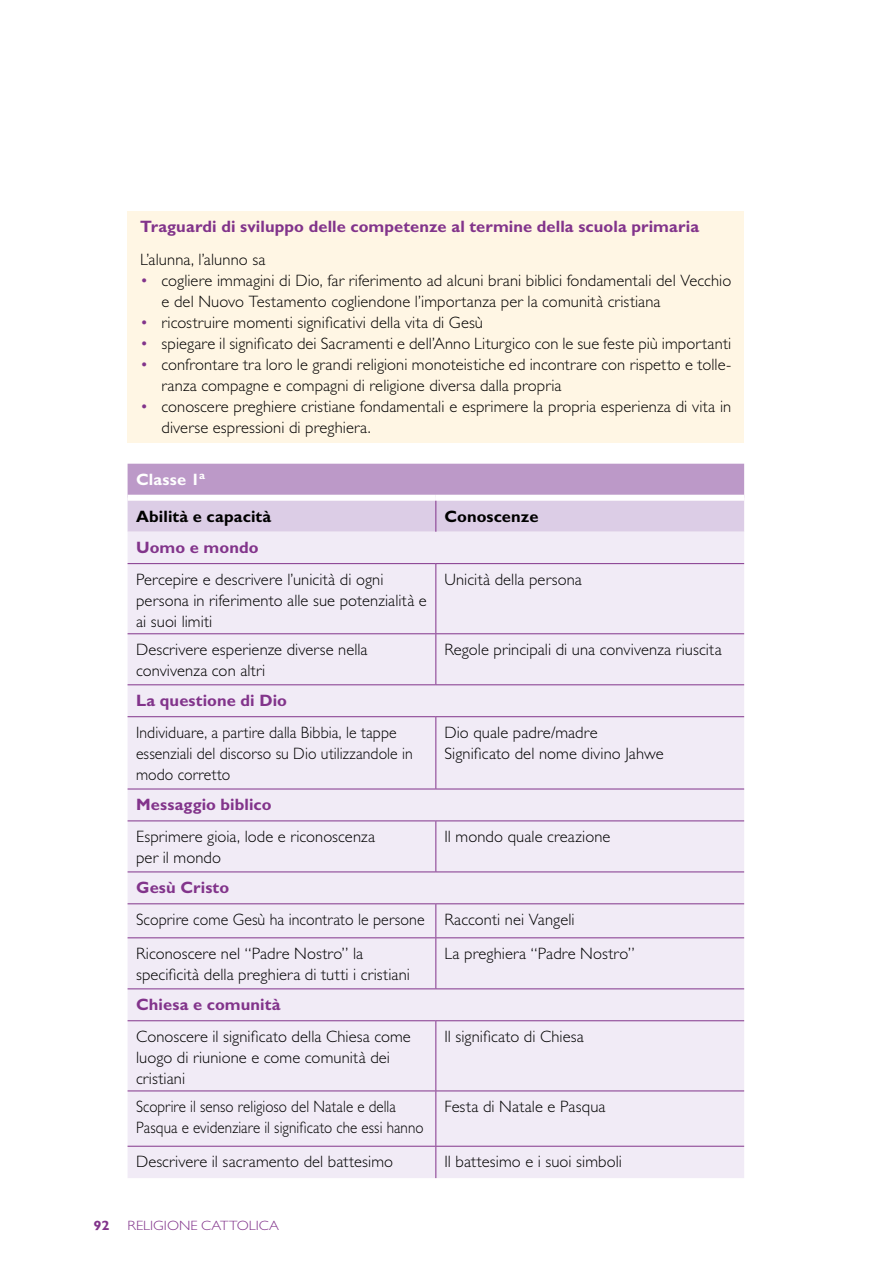
<style>
.page{position:relative;width:893px;height:1263px;background:#fff}
.page>*{position:absolute;margin:0;border:0;box-sizing:border-box;transform-origin:0 0}
.t1{font:300 16.5px/21px "Gill Sans Std";letter-spacing:.005em;color:#000}
.t2{font:700 16.5px "Gill Sans Std";letter-spacing:.005em;color:#82348b}
.t3{font:300 16.5px/21px "Gill Sans Std";letter-spacing:.005em;color:#000;scale:.95 1}
.t4{font:300 16.5px/34px "Gill Sans Std";letter-spacing:.005em;color:#000;scale:.96 1}
.t5{font:300 16.5px/21px "Gill Sans Std";letter-spacing:.005em;color:#000;scale:.91 1}
.t6{font:700 16.5px "Gill Sans Std";letter-spacing:.005em;color:#000}
.t7{font:700 16.5px "Gill Sans Std";color:#fff}
.t8{font:300 13.5px "Gill Sans Std";color:#82348b;scale:1.09 1}
.t9{font:700 13.5px "Gill Sans Std";color:#82348b;scale:1.09 1}
.s1{color:#82348b}
</style>
<div class="page">
<svg style="left:128px;top:464px;width:616px;height:99px"></svg>
<div style="left:128px;top:564px;width:616px;height:614px;background:#f1ebf6"></div>
<div style="left:128px;top:634px;width:616px;height:512px;background:#f1ebf6"></div>
<div style="left:128px;top:495px;width:308px;height:6px;background:#fff"></div>
<div style="left:436px;top:495px;width:308px;height:6px;background:#fff"></div>
<hr style="left:435px;top:501px;width:1px;height:31px;background:#82348b">
<hr style="left:128px;top:563px;width:308px;height:1px;background:#82348b">
<hr style="left:436px;top:563px;width:308px;height:1px;background:#82348b">
<hr style="left:435px;top:564px;width:1px;height:69px;background:#82348b">
<hr style="left:128px;top:633px;width:308px;height:1px;background:#82348b">
<hr style="left:436px;top:633px;width:308px;height:1px;background:#82348b">
<hr style="left:435px;top:634px;width:1px;height:50px;background:#82348b">
<hr style="left:128px;top:684px;width:308px;height:1px;background:#82348b">
<hr style="left:436px;top:684px;width:308px;height:1px;background:#82348b">
<hr style="left:128px;top:716px;width:308px;height:1px;background:#82348b">
<hr style="left:436px;top:716px;width:308px;height:1px;background:#82348b">
<hr style="left:435px;top:717px;width:1px;height:72px;background:#82348b">
<hr style="left:128px;top:789px;width:308px;height:1px;background:#82348b">
<hr style="left:436px;top:789px;width:308px;height:1px;background:#82348b">
<hr style="left:128px;top:820px;width:308px;height:1px;background:#82348b">
<hr style="left:436px;top:820px;width:308px;height:1px;background:#82348b">
<hr style="left:435px;top:821px;width:1px;height:50px;background:#82348b">
<hr style="left:128px;top:871px;width:308px;height:1px;background:#82348b">
<hr style="left:436px;top:871px;width:308px;height:1px;background:#82348b">
<hr style="left:128px;top:903px;width:308px;height:1px;background:#82348b">
<hr style="left:436px;top:903px;width:308px;height:1px;background:#82348b">
<hr style="left:435px;top:904px;width:1px;height:33px;background:#82348b">
<hr style="left:128px;top:937px;width:308px;height:1px;background:#82348b">
<hr style="left:436px;top:937px;width:308px;height:1px;background:#82348b">
<hr style="left:435px;top:938px;width:1px;height:50px;background:#82348b">
<hr style="left:128px;top:988px;width:308px;height:1px;background:#82348b">
<hr style="left:436px;top:988px;width:308px;height:1px;background:#82348b">
<hr style="left:128px;top:1020px;width:308px;height:1px;background:#82348b">
<hr style="left:436px;top:1020px;width:308px;height:1px;background:#82348b">
<hr style="left:435px;top:1021px;width:1px;height:69px;background:#82348b">
<hr style="left:128px;top:1090px;width:308px;height:1px;background:#82348b">
<hr style="left:436px;top:1090px;width:308px;height:1px;background:#82348b">
<hr style="left:435px;top:1091px;width:1px;height:55px;background:#82348b">
<hr style="left:128px;top:1146px;width:308px;height:1px;background:#82348b">
<hr style="left:436px;top:1146px;width:308px;height:1px;background:#82348b">
<hr style="left:435px;top:1146px;width:1px;height:32px;background:#82348b">
<div style="left:128px;top:212px;width:616px;height:231px;background:#fff6e4"></div>
<p class="t2" style="left:140px;top:217px;width:560px">Traguardi di sviluppo delle competenze al termine della scuola primaria</p>
<p class="t1" style="left:140px;top:249px;width:127px">L’alunna, l’alunno sa</p>
<p class="t1" style="left:162px;top:270px;width:571px;text-indent:-21px"><span class="s1">•</span> cogliere immagini di Dio, far riferimento ad alcuni brani biblici fondamentali del Vecchio e del Nuovo Testamento cogliendone l’importanza per la comunità cristiana</p>
<p class="t1" style="left:140px;top:312px;width:344px"><span class="s1">•</span> ricostruire momenti significativi della vita di Gesù</p>
<p class="t1" style="left:140px;top:333px;width:592px"><span class="s1">•</span> spiegare il significato dei Sacramenti e dell’Anno Liturgico con le sue feste più importanti</p>
<p class="t1" style="left:162px;top:354px;width:571px;text-indent:-21px"><span class="s1">•</span> confrontare tra loro le grandi religioni monoteistiche ed incontrare con rispetto e tolle&shy;ranza compagne e compagni di religione diversa dalla propria</p>
<p class="t1" style="left:162px;top:396px;width:571px;text-indent:-21px"><span class="s1">•</span> conoscere preghiere cristiane fondamentali e esprimere la propria esperienza di vita in diverse espressioni di preghiera.</p>
<p class="t7" style="left:136px;top:469px;width:71px">Classe 1<sup>a</sup></p>
<p class="t6" style="left:136px;top:506px;width:137px">Abilità e capacità</p>
<p class="t6" style="left:444px;top:506px;width:96px">Conoscenze</p>
<p class="t2" style="left:136px;top:538px;width:124px">Uomo e mondo</p>
<p class="t1" style="left:136px;top:569px;width:292px">Percepire e descrivere l’unicità di ogni persona in riferimento alle sue potenzialità e ai suoi limiti</p>
<p class="t1" style="left:444px;top:569px;width:139px">Unicità della persona</p>
<p class="t1" style="left:136px;top:639px;width:233px">Descrivere esperienze diverse nella convivenza con altri</p>
<p class="t1" style="left:444px;top:639px;width:279px">Regole principali di una convivenza riuscita</p>
<p class="t2" style="left:136px;top:690px;width:152px">La questione di Dio</p>
<p class="t3" style="left:136px;top:722px;width:293px">Individuare, a partire dalla Bibbia, le tappe essenziali del discorso su Dio utilizzandole in modo corretto</p>
<p class="t1" style="left:444px;top:722px;width:221px">Dio quale padre/madre<br>Significato del nome divino Jahwe</p>
<p class="t2" style="left:136px;top:795px;width:137px">M essaggio biblico</p>
<p class="t1" style="left:136px;top:826px;width:241px">Esprimere gioia, lode e riconoscenza per il mondo</p>
<p class="t1" style="left:444px;top:826px;width:168px">Il mondo quale creazione</p>
<p class="t2" style="left:136px;top:878px;width:95px">Gesù Cristo</p>
<p class="t4" style="left:136px;top:902px;width:458px">Scoprire come Gesù ha incontrato le persone Racconti nei Vangeli<br>Riconoscere nel “Padre Nostro” la</p>
<p class="t1" style="left:136px;top:964px;width:275px">specificità della preghiera di tutti i cristiani</p>
<p class="t1" style="left:444px;top:943px;width:192px">La preghiera “Padre Nostro”</p>
<p class="t2" style="left:136px;top:994px;width:146px">Chiesa e comunità</p>
<p class="t1" style="left:136px;top:1026px;width:276px">Conoscere il significato della Chiesa come luogo di riunione e come comunità dei cristiani</p>
<p class="t1" style="left:444px;top:1026px;width:141px">Il significato di Chiesa</p>
<p class="t5" style="left:136px;top:1096px;width:318px">Scoprire il senso religioso del Natale e della<br>Pasqua e evidenziare il significato che essi hanno</p>
<p class="t1" style="left:444px;top:1096px;width:163px">Festa di Natale e Pasqua</p>
<p class="t1" style="left:136px;top:1151px;width:259px">Descrivere il sacramento del battesimo</p>
<p class="t1" style="left:444px;top:1151px;width:179px">Il battesimo e i suoi simboli</p>
<p class="t9" style="left:94px;top:1217px;width:16px">92</p>
<p class="t8" style="left:128px;top:1217px;width:16px">Religione</p>
<p class="t8" style="left:201px;top:1217px;width:19px">Cattolica</p>
</div>
